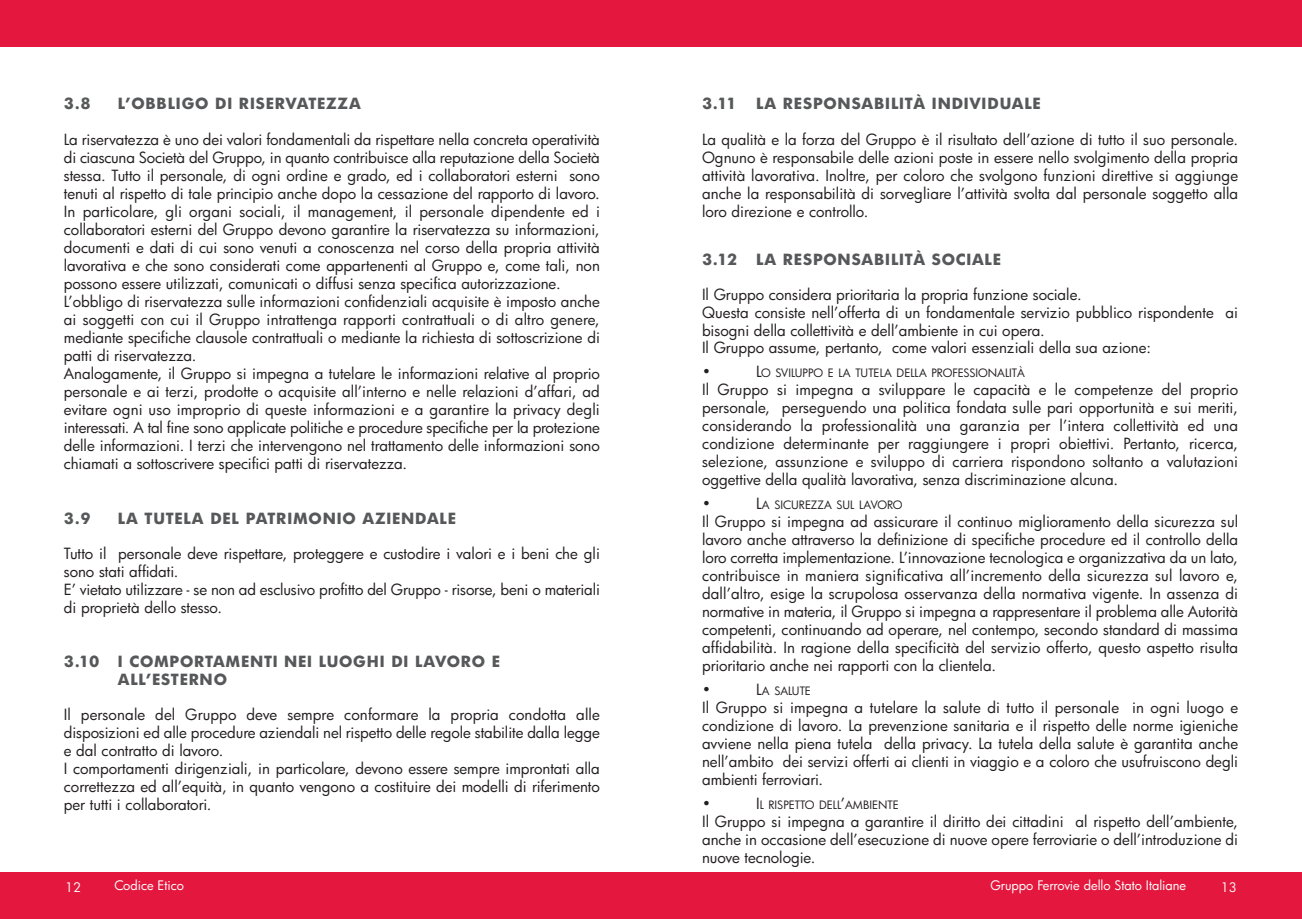
<style>
.page{position:relative;width:1302px;height:919px;background:#fff}
.page>*{position:absolute;margin:0;border:0;box-sizing:border-box;transform-origin:0 0}
.t1{font:15px/18px "Futura";color:#231f20}
.t2{font:700 15px/18px "Futura";letter-spacing:.05em;color:#57585a}
.t3{font:12.75px "Futura";color:#fff}
.t4{font:11.25px "Futura";color:#231f20}
.s1{font-size:15px}
</style>
<div class="page">
<div style="left:651px;top:0;width:650px;height:47px;background:#e4183e"></div>
<div style="left:651px;top:872px;width:650px;height:46px;background:#e4183e"></div>
<div style="left:0;top:0;width:651px;height:47px;background:#e4183e"></div>
<div style="left:0;top:872px;width:651px;height:46px;background:#e4183e"></div>
<p class="t2" style="left:64px;top:95px;width:29px">3.8</p>
<p class="t2" style="left:118px;top:95px;width:244px">L’OBBLIGO DI RISERVATEZZA</p>
<p class="t1" style="left:64px;top:131px;width:537px">La riservatezza è uno dei valori fondamentali da rispettare nella concreta operatività di ciascuna Società del Gruppo, in quanto contribuisce alla reputazione della Società stessa. Tutto il personale, di ogni ordine e grado, ed i collaboratori esterni sono tenuti al rispetto di tale principio anche dopo la cessazione del rapporto di lavoro.<br>In particolare, gli organi sociali, il management, il personale dipendente ed i collaboratori esterni del Gruppo devono garantire la riservatezza su informazioni, documenti e dati di cui sono venuti a conoscenza nel corso della propria attività lavorativa e che sono considerati come appartenenti al Gruppo e, come tali, non possono essere utilizzati, comunicati o diffusi senza specifica autorizzazione.<br>L’obbligo di riservatezza sulle informazioni confidenziali acquisite è imposto anche ai soggetti con cui il Gruppo intrattenga rapporti contrattuali o di altro genere, mediante specifiche clausole contrattuali o mediante la richiesta di sottoscrizione di patti di riservatezza.<br>Analogamente, il Gruppo si impegna a tutelare le informazioni relative al proprio personale e ai terzi, prodotte o acquisite all’interno e nelle relazioni d’affari, ad evitare ogni uso improprio di queste informazioni e a garantire la privacy degli interessati. A tal fine sono applicate politiche e procedure specifiche per la protezione delle informazioni. I terzi che intervengono nel trattamento delle informazioni sono chiamati a sottoscrivere specifici patti di riservatezza.</p>
<p class="t2" style="left:64px;top:509px;width:29px">3.9</p>
<p class="t2" style="left:118px;top:509px;width:339px">LA TUTELA DEL PATRIMONIO AZIENDALE</p>
<p class="t1" style="left:64px;top:544px;width:537px">Tutto il personale deve rispettare, proteggere e custodire i valori e i beni che gli sono stati affidati.<br>E’ vietato utilizzare - se non ad esclusivo profitto del Gruppo - risorse, beni o materiali di proprietà dello stesso.</p>
<p class="t2" style="left:118px;top:652px;width:383px;text-indent:-54px">3.10 I COMPORTAMENTI NEI LUOGHI DI LAVORO E<br>ALL’ESTERNO</p>
<p class="t1" style="left:64px;top:706px;width:537px">Il personale del Gruppo deve sempre conformare la propria condotta alle disposizioni ed alle procedure aziendali nel rispetto delle regole stabilite dalla legge e dal contratto di lavoro.<br>I comportamenti dirigenziali, in particolare, devono essere sempre improntati alla correttezza ed all’equità, in quanto vengono a costituire dei modelli di riferimento per tutti i collaboratori.</p>
<p class="t2" style="left:702px;top:95px;width:36px">3.11</p>
<p class="t2" style="left:756px;top:95px;width:286px">LA RESPONSABILITÀ INDIVIDUALE</p>
<p class="t1" style="left:702px;top:130px;width:537px;text-align:justify">La qualità e la forza del Gruppo è il risultato dell’azione di tutto il suo personale.<br>Ognuno è responsabile delle azioni poste in essere nello svolgimento della propria attività lavorativa. Inoltre, per coloro che svolgono funzioni direttive si aggiunge anche la responsabilità di sorvegliare l’attività svolta dal personale soggetto alla loro direzione e controllo.</p>
<p class="t2" style="left:702px;top:250px;width:300px">3.12 LA RESPONSABILITÀ SOCIALE</p>
<p class="t1" style="left:702px;top:286px;width:537px">Il Gruppo considera prioritaria la propria funzione sociale.<br>Questa consiste nell’offerta di un fondamentale servizio pubblico rispondente ai bisogni della collettività e dell’ambiente in cui opera.</p>
<p class="t1" style="left:702px;top:335px;width:450px;line-height:24px">Il Gruppo assume, pertanto, come valori essenziali della sua azione: •</p>
<p class="t4" style="left:756px;top:366px;width:270px"><span class="s1">L</span>O SVILUPPO E LA TUTELA DELLA PROFESSIONALITÀ</p>
<p class="t1" style="left:702px;top:380px;width:537px;text-align:justify">Il Gruppo si impegna a sviluppare le capacità e le competenze del proprio personale, perseguendo una politica fondata sulle pari opportunità e sui meriti, considerando la professionalità una garanzia per l’intera collettività ed una condizione determinante per raggiungere i propri obiettivi. Pertanto, ricerca, selezione, assunzione e sviluppo di carriera rispondono soltanto a valutazioni oggettive della qualità lavorativa, senza discriminazione alcuna.</p>
<p class="t1" style="left:702px;top:494px;width:10px">•</p>
<p class="t4" style="left:756px;top:498px;width:148px"><span class="s1">L</span>A SICUREZZA SUL LAVORO</p>
<p class="t1" style="left:702px;top:512px;width:537px;text-align:justify">Il Gruppo si impegna ad assicurare il continuo miglioramento della sicurezza sul lavoro anche attraverso la definizione di specifiche procedure ed il controllo della loro corretta implementazione. L’innovazione tecnologica e organizzativa da un lato, contribuisce in maniera significativa all’incremento della sicurezza sul lavoro e, dall’altro, esige la scrupolosa osservanza della normativa vigente. In assenza di normative in materia, il Gruppo si impegna a rappresentare il problema alle Autorità competenti, continuando ad operare, nel contempo, secondo standard di massima affidabilità. In ragione della specificità del servizio offerto, questo aspetto risulta prioritario anche nei rapporti con la clientela.</p>
<p class="t1" style="left:702px;top:680px;width:10px">•</p>
<p class="t4" style="left:756px;top:684px;width:56px"><span class="s1">L</span>A SALUTE</p>
<p class="t1" style="left:702px;top:698px;width:537px;text-align:justify">Il Gruppo si impegna a tutelare la salute di tutto il personale in ogni luogo e condizione di lavoro. La prevenzione sanitaria e il rispetto delle norme igieniche avviene nella piena tutela della privacy. La tutela della salute è garantita anche nell’ambito dei servizi offerti ai clienti in viaggio e a coloro che usufruiscono degli ambienti ferroviari.</p>
<p class="t1" style="left:702px;top:794px;width:10px">•</p>
<p class="t4" style="left:756px;top:798px;width:144px"><span class="s1">I</span>L RISPETTO DELL<span class="s1">’</span>AMBIENTE</p>
<p class="t1" style="left:702px;top:812px;width:537px;text-align:justify">Il Gruppo si impegna a garantire il diritto dei cittadini al rispetto dell’ambiente, anche in occasione dell’esecuzione di nuove opere ferroviarie o dell’introduzione di nuove tecnologie.</p>
<p class="t3" style="left:65px;top:879px;width:17px">12</p>
<p class="t3" style="left:114px;top:878px;width:71px">Codice Etico</p>
<p class="t3" style="left:990px;top:878px;width:197px">Gruppo Ferrovie dello Stato Italiane</p>
<p class="t3" style="left:1220px;top:879px;width:17px">13</p>
</div>
